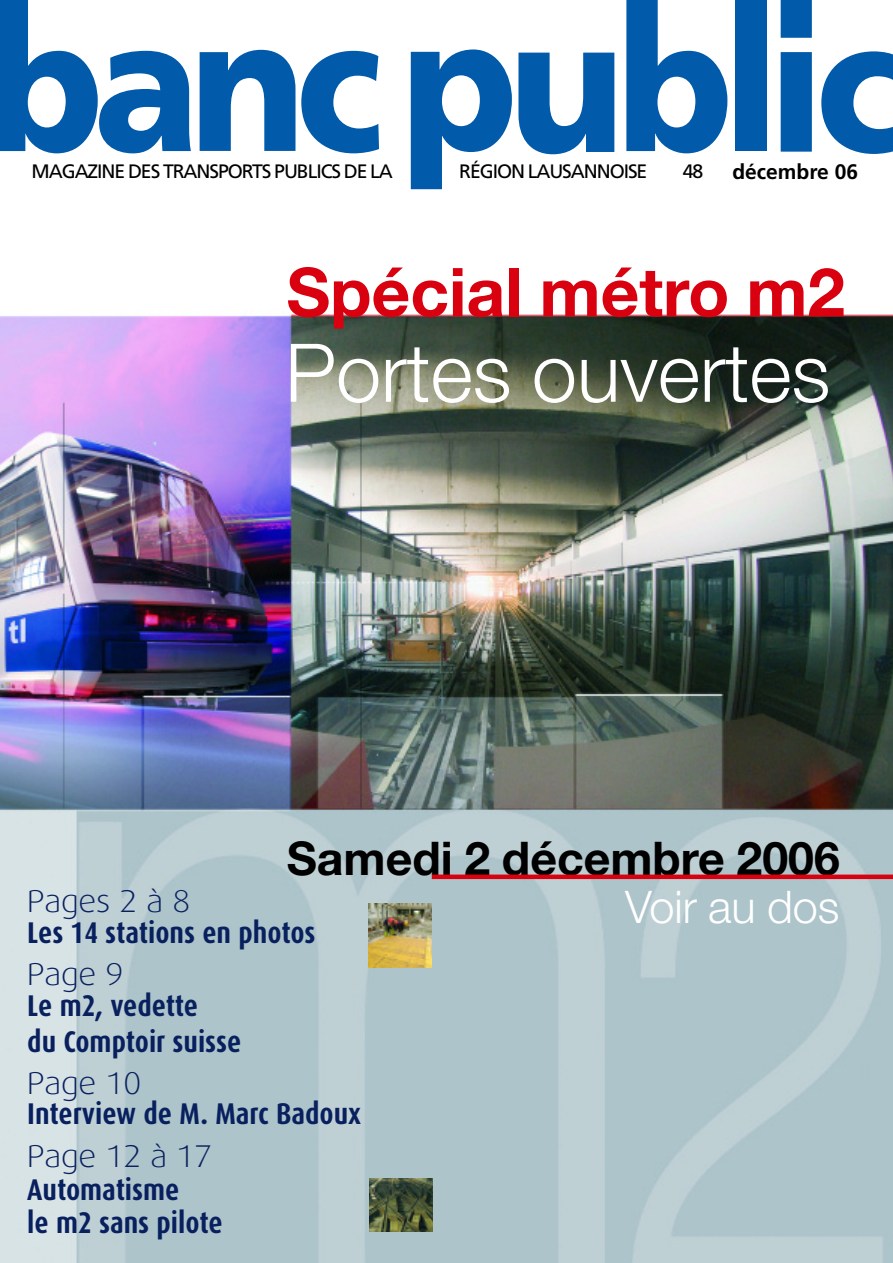
<style>
.page{position:relative;width:893px;height:1263px;background:#fff}
.page>*{position:absolute;margin:0;border:0;box-sizing:border-box;transform-origin:0 0}
.t1{font:300 81px "Helvetica Neue";color:#fff}
.t2{font:700 67.5px "Helvetica Neue";color:#d9000f}
.t3{font:700 46.5px "Helvetica Neue";color:#000}
.t4{font:300 45px "Helvetica Neue";color:#fff}
.t5{font:300 31.5px "Dax Wide";color:#09205f}
.t6{font:700 30px/36px "Dax Condensed";color:#09205f}
.t7{font:700 21px "Frutiger";color:#000}
.t8{font:19.35px "Frutiger";letter-spacing:-.055em;color:#000}
</style>
<div class="page">
<img style="left:0;top:58px;width:893px;height:1205px">
<svg style="left:0;top:0;width:191px;height:153px"></svg>
<svg style="left:200px;top:50px;width:95px;height:101px"></svg>
<svg style="left:301px;top:51px;width:78px;height:102px"></svg>
<svg style="left:411px;top:49px;width:101px;height:140px"></svg>
<svg style="left:518px;top:53px;width:96px;height:101px"></svg>
<svg style="left:626px;top:0;width:101px;height:153px"></svg>
<div style="left:735px;top:0;width:31px;height:151px;background:#015aaa"></div>
<svg style="left:781px;top:0;width:31px;height:152px;background:#1a6ab2"></svg>
<svg style="left:821px;top:51px;width:72px;height:103px"></svg>
<div style="left:432px;top:874px;width:461px;height:5px;background:#d9000f"></div>
<img style="left:368px;top:903px;width:64px;height:64px">
<img style="left:369px;top:1178px;width:64px;height:54px">
<p class="t8" style="left:32px;top:164px;width:363px">MAGAZINE DES TRANSPORTS PUBLICS DE LA</p>
<p class="t8" style="left:459px;top:164px;width:190px">RÉGION LAUSANNOISE</p>
<p class="t8" style="left:683px;top:164px;width:22px">48</p>
<p class="t7" style="left:732px;top:164px;width:127px">décembre 06</p>
<h2 class="t2" style="left:286px;top:268px;width:560px">Spécial métro m2</h2>
<h1 class="t1" style="left:285px;top:344px;width:547px">Portes ouvertes</h1>
<h3 class="t3" style="left:287px;top:841px;width:555px">Samedi 2 décembre 2006</h3>
<p class="t5" style="left:27px;top:882px;width:164px">Pages 2 à 8</p>
<p class="t6" style="left:27px;top:916px;width:290px">Les 14 stations en photos</p>
<p class="t5" style="left:27px;top:956px;width:98px">Page 9</p>
<p class="t6" style="left:27px;top:989px;width:216px">Le m2, vedette<br>du Comptoir suisse</p>
<p class="t5" style="left:27px;top:1064px;width:115px">Page 10</p>
<p class="t6" style="left:27px;top:1098px;width:335px">Interview de M. Marc Badoux</p>
<p class="t5" style="left:27px;top:1137px;width:186px">Page 12 à 17</p>
<p class="t6" style="left:27px;top:1174px;width:197px;line-height:33px">Automatisme<br>le m2 sans pilote</p>
<h3 class="t4" style="left:625px;top:891px;width:216px">Voir au dos</h3>
</div>
